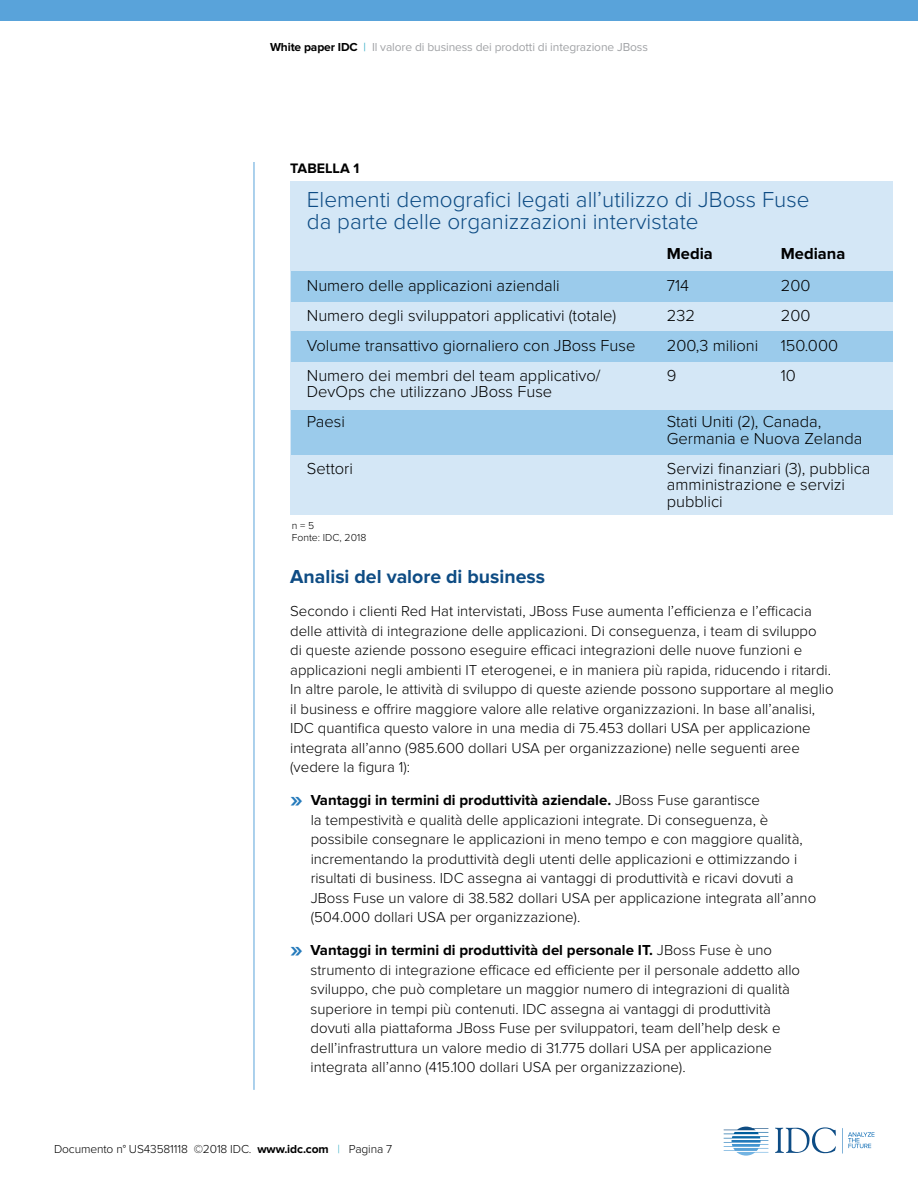
<style>
.page{position:relative;width:918px;height:1188px;background:#fff}
.page>*{position:absolute;margin:0;border:0;box-sizing:border-box;transform-origin:0 0}
.t1{font:300 22.5px/22.5px "Proxima Nova";color:#0e4c84}
.t2{font:700 19.5px "Proxima Nova";color:#0e4c84}
.t3{font:300 16.5px/16.5px "Proxima Nova";color:#000}
.t4{font:700 16.5px "Proxima Nova";color:#000}
.t5{font:300 15px/19.5px "Proxima Nova";color:#000}
.t6{font:700 14.25px "Proxima Nova";color:#000}
.t7{font:12px "Proxima Nova";letter-spacing:-.01em;color:#a1a3a6}
.t8{font:300 12px "Proxima Nova";letter-spacing:-.01em;color:#000}
.t9{font:300 10.5px/12px "Proxima Nova";color:#000}
.s1{font-weight:700;color:#000}
.s2{color:#36aec7}
.s3{font-weight:700;font-size:24px;color:#257abb}
.s4{font-weight:700}
</style>
<div class="page">
<div style="left:0;top:0;width:918px;height:21px;background:#59a3da"></div>
<svg style="left:775px;top:1127px;width:61px;height:26px"></svg>
<svg style="left:724px;top:1127px;width:44px;height:29px"></svg>
<svg style="left:842px;top:1128px;width:33px;height:26px"></svg>
<hr style="left:254px;top:162px;width:1px;height:928px;background:#59a3da">
<div style="left:290px;top:181px;width:602px;height:334px;background:#d4e7f6"></div>
<div style="left:291px;top:271px;width:601px;height:30px;background:#9bcbeb"></div>
<div style="left:291px;top:331px;width:601px;height:31px;background:#9bcbeb"></div>
<div style="left:291px;top:410px;width:601px;height:45px;background:#9bcbeb"></div>
<p class="t7" style="left:270px;top:40px;width:379px"><span class="s1">White paper IDC</span> <span class="s2">|</span> Il valore di business dei prodotti di integrazione JBoss</p>
<p class="t6" style="left:290px;top:160px;width:71px">TABELLA 1</p>
<h1 class="t1" style="left:307px;top:188px;width:504px">Elementi demografici legati all’utilizzo di JBoss Fuse da parte delle organizzazioni intervistate</h1>
<p class="t4" style="left:667px;top:244px;width:48px">Media</p>
<p class="t4" style="left:781px;top:244px;width:66px">Mediana</p>
<p class="t3" style="left:307px;top:277px;width:254px">Numero delle applicazioni aziendali</p>
<p class="t3" style="left:667px;top:277px;width:24px">714</p>
<p class="t3" style="left:781px;top:277px;width:31px">200</p>
<p class="t3" style="left:307px;top:307px;width:311px">Numero degli sviluppatori applicativi (totale)</p>
<p class="t3" style="left:667px;top:307px;width:30px">232</p>
<p class="t3" style="left:781px;top:307px;width:31px">200</p>
<p class="t3" style="left:307px;top:337px;width:330px">Volume transattivo giornaliero con JBoss Fuse</p>
<p class="t3" style="left:667px;top:337px;width:93px">200,3 milioni</p>
<p class="t3" style="left:781px;top:337px;width:59px">150.000</p>
<p class="t3" style="left:307px;top:367px;width:295px">Numero dei membri del team applicativo/</p>
<p class="t3" style="left:667px;top:367px;width:11px">9</p>
<p class="t3" style="left:781px;top:367px;width:17px">10</p>
<p class="t3" style="left:307px;top:377px;width:247px;line-height:30px">DevOps che utilizzano JBoss Fuse<br>Paesi</p>
<p class="t3" style="left:667px;top:414px;width:197px">Stati Uniti (2), Canada,<br>Germania e Nuova Zelanda</p>
<p class="t3" style="left:307px;top:460px;width:48px">Settori</p>
<p class="t3" style="left:667px;top:460px;width:205px">Servizi finanziari (3), pubblica amministrazione e servizi pubblici</p>
<p class="t9" style="left:292px;top:519px;width:76px">n = 5<br>Fonte: IDC, 2018</p>
<h2 class="t2" style="left:290px;top:566px;width:256px">Analisi del valore di business</h2>
<p class="t5" style="left:290px;top:602px;width:545px">Secondo i clienti Red Hat intervistati, JBoss Fuse aumenta l’efficienza e l’efficacia delle attività di integrazione delle applicazioni. Di conseguenza, i team di sviluppo<br>di queste aziende possono eseguire efficaci integrazioni delle nuove funzioni e applicazioni negli ambienti IT eterogenei, e in maniera più rapida, riducendo i ritardi.<br>In altre parole, le attività di sviluppo di queste aziende possono supportare al meglio il business e offrire maggiore valore alle relative organizzazioni. In base all’analisi, IDC quantifica questo valore in una media di 75.453 dollari USA per applicazione integrata all’anno (985.600 dollari USA per organizzazione) nelle seguenti aree (vedere la figura 1):</p>
<p class="t5" style="left:311px;top:791px;width:507px;text-indent:-20px"><span class="s3">»</span> <span class="s4">Vantaggi in termini di produttività aziendale.</span> JBoss Fuse garantisce<br>la tempestività e qualità delle applicazioni integrate. Di conseguenza, è possibile consegnare le applicazioni in meno tempo e con maggiore qualità, incrementando la produttività degli utenti delle applicazioni e ottimizzando i risultati di business. IDC assegna ai vantaggi di produttività e ricavi dovuti a JBoss Fuse un valore di 38.582 dollari USA per applicazione integrata all’anno (504.000 dollari USA per organizzazione).</p>
<p class="t5" style="left:311px;top:941px;width:491px;text-indent:-20px"><span class="s3">»</span> <span class="s4">Vantaggi in termini di produttività del personale IT.</span> JBoss Fuse è uno strumento di integrazione efficace ed efficiente per il personale addetto allo sviluppo, che può completare un maggior numero di integrazioni di qualità superiore in tempi più contenuti. IDC assegna ai vantaggi di produttività dovuti alla piattaforma JBoss Fuse per sviluppatori, team dell’help desk e dell’infrastruttura un valore medio di 31.775 dollari USA per applicazione integrata all’anno (415.100 dollari USA per organizzazione).</p>
<p class="t8" style="left:54px;top:1142px;width:340px">Documento n° US43581118 ©2018 IDC. <span class="s4">www.idc.com</span> <span class="s2">|</span> Pagina 7</p>
</div>
